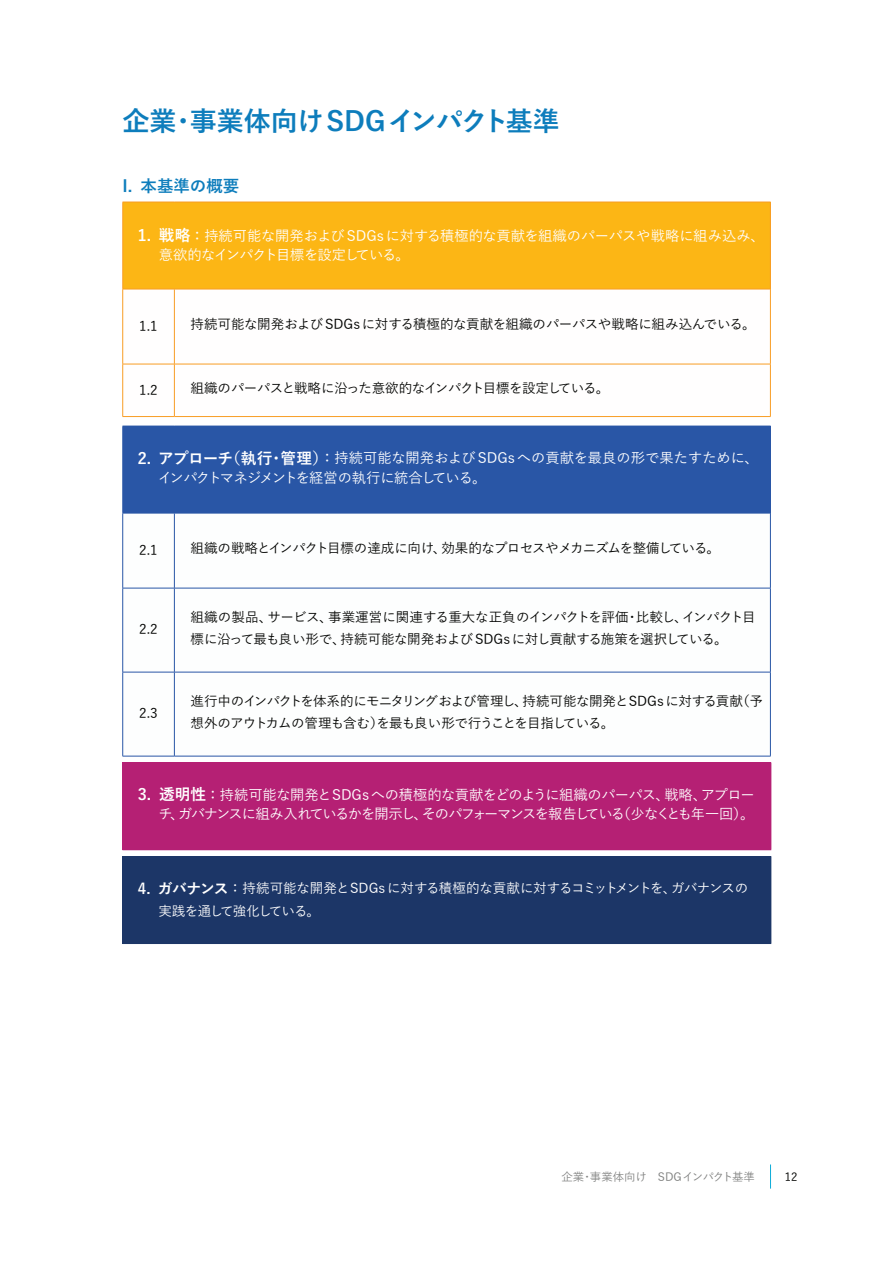
<style>
.page{position:relative;width:893px;height:1263px;background:#fff}
.page>*{position:absolute;margin:0;border:0;box-sizing:border-box;transform-origin:0 0}
.t1{font:700 27px "Yu Go Pr 6 N";color:#0d7dbc}
.t2{font:700 16.5px "Yu Go Pr 6 N";color:#0d7dbc}
.t3{font:500 14.25px/19.5px "Yu Go";letter-spacing:-.065em;color:#fff;text-align:right}
.t4{font:500 14.25px/19.5px "Yu Go";letter-spacing:-.005em;color:#fff}
.t5{font:500 14.25px/19.5px "Yu Go";letter-spacing:-.03em;color:#fff}
.t6{font:500 13.5px/22.5px "Yu Go";letter-spacing:-.03em;color:#040503}
.t7{font:500 13.5px/22.5px "Yu Go";letter-spacing:-.05em;color:#040503}
.t8{font:500 13.5px/22.5px "Yu Go";letter-spacing:-.035em;color:#fff}
.t9{font:500 13.5px "Yu Go";letter-spacing:-.005em;color:#040503}
.t10{font:500 11.4px "Yu Go";color:#808180}
.t11{font:500 11.4px "Yu Go";color:#040503}
.s1{font-family:"Yu Go Pr 6 N";font-weight:700;font-size:15.6px}
.s2{font-family:"Yu Go Pr 6 N";font-weight:700;font-size:14.85px}
</style>
<div class="page">
<svg style="left:770px;top:1164px;width:1px;height:24px"></svg>
<div style="left:123px;top:202px;width:647px;height:87px;background:#fcb615"></div>
<svg style="left:123px;top:290px;width:647px;height:126px"></svg>
<hr style="left:122px;top:202px;width:52px;height:1px;background:#f89d25">
<hr style="left:122px;top:202px;width:1px;height:87px;background:#f89d25">
<hr style="left:174px;top:202px;width:597px;height:1px;background:#f89d25">
<hr style="left:770px;top:202px;width:1px;height:87px;background:#f89d25">
<hr style="left:122px;top:289px;width:52px;height:1px;background:#f89d25">
<hr style="left:122px;top:289px;width:1px;height:75px;background:#f89d25">
<hr style="left:174px;top:289px;width:597px;height:1px;background:#f89d25">
<hr style="left:174px;top:289px;width:1px;height:75px;background:#f89d25">
<hr style="left:770px;top:289px;width:1px;height:75px;background:#f89d25">
<hr style="left:122px;top:364px;width:52px;height:1px;background:#f89d25">
<hr style="left:122px;top:364px;width:1px;height:52px;background:#f89d25">
<hr style="left:174px;top:364px;width:597px;height:1px;background:#f89d25">
<hr style="left:174px;top:364px;width:1px;height:52px;background:#f89d25">
<hr style="left:770px;top:364px;width:1px;height:52px;background:#f89d25">
<hr style="left:122px;top:416px;width:52px;height:1px;background:#f89d25">
<hr style="left:174px;top:416px;width:597px;height:1px;background:#f89d25">
<div style="left:123px;top:426px;width:647px;height:87px;background:#2956a6"></div>
<svg style="left:123px;top:514px;width:647px;height:242px"></svg>
<hr style="left:122px;top:426px;width:1px;height:87px;background:#2956a6">
<hr style="left:770px;top:426px;width:1px;height:87px;background:#2956a6">
<hr style="left:122px;top:513px;width:52px;height:1px;background:#2956a6">
<hr style="left:122px;top:513px;width:1px;height:75px;background:#2956a6">
<hr style="left:174px;top:513px;width:597px;height:1px;background:#2956a6">
<hr style="left:174px;top:513px;width:1px;height:75px;background:#2956a6">
<hr style="left:770px;top:513px;width:1px;height:75px;background:#2956a6">
<hr style="left:122px;top:588px;width:52px;height:1px;background:#2956a6">
<hr style="left:122px;top:588px;width:1px;height:84px;background:#2956a6">
<hr style="left:174px;top:588px;width:597px;height:1px;background:#2956a6">
<hr style="left:174px;top:588px;width:1px;height:84px;background:#2956a6">
<hr style="left:770px;top:588px;width:1px;height:84px;background:#2956a6">
<hr style="left:122px;top:672px;width:52px;height:1px;background:#2956a6">
<hr style="left:122px;top:672px;width:1px;height:84px;background:#2956a6">
<hr style="left:174px;top:672px;width:597px;height:1px;background:#2956a6">
<hr style="left:174px;top:672px;width:1px;height:84px;background:#2956a6">
<hr style="left:770px;top:672px;width:1px;height:84px;background:#2956a6">
<hr style="left:122px;top:756px;width:52px;height:1px;background:#2956a6">
<hr style="left:174px;top:756px;width:597px;height:1px;background:#2956a6">
<div style="left:123px;top:763px;width:648px;height:87px;background:#b52074"></div>
<hr style="left:122px;top:762px;width:649px;height:1px;background:#b52074">
<hr style="left:122px;top:763px;width:1px;height:86px;background:#b52074">
<hr style="left:122px;top:849px;width:649px;height:1px;background:#b52074">
<div style="left:123px;top:856px;width:648px;height:87px;background:#1c3667"></div>
<hr style="left:122px;top:856px;width:649px;height:1px;background:#1c3667">
<hr style="left:122px;top:857px;width:1px;height:86px;background:#1c3667">
<hr style="left:122px;top:943px;width:649px;height:1px;background:#1c3667">
<h1 class="t1" style="left:122px;top:106px;width:439px">企業・事業体向けSDGインパクト基準</h1>
<p class="t2" style="left:122px;top:176px;width:118px">I. 本基準の概要</p>
<p class="t5" style="left:159px;top:224px;width:607px;text-indent:-21px"><span class="s1">1. 戦略</span>：持続可能な開発およびSDGsに対する積極的な貢献を組織のパーパスや戦略に組み込み、意欲的なインパクト目標を設定している。</p>
<p class="t6" style="left:139px;top:313px;width:20px">1.1</p>
<p class="t9" style="left:191px;top:312px;width:567px">持続可能な開発およびSDGsに対する積極的な貢献を組織のパーパスや戦略に組み込んでいる。</p>
<p class="t6" style="left:139px;top:377px;width:20px">1.2</p>
<p class="t6" style="left:191px;top:375px;width:420px">組織のパーパスと戦略に沿った意欲的なインパクト目標を設定している。</p>
<p class="t4" style="left:158px;top:446px;width:603px;text-indent:-20px"><span class="s1">2. アプローチ（執行・管理）</span>：持続可能な開発および SDGsへの貢献を最良の形で果たすために、インパクトマネジメントを経営の執行に統合している。</p>
<p class="t6" style="left:139px;top:537px;width:20px">2.1</p>
<p class="t6" style="left:191px;top:535px;width:531px">組織の戦略とインパクト目標の達成に向け、効果的なプロセスやメカニズムを整備している。</p>
<p class="t6" style="left:139px;top:616px;width:20px">2.2</p>
<p class="t6" style="left:139px;top:700px;width:20px">2.3</p>
<p class="t6" style="left:191px;top:604px;width:566px">組織の製品、サービス、事業運営に関連する重大な正負のインパクトを評価・比較し、インパクト目標に沿って最も良い形で、持続可能な開発および SDGsに対し貢献する施策を選択している。</p>
<p class="t7" style="left:191px;top:688px;width:574px">進行中のインパクトを体系的にモニタリングおよび管理し、持続可能な開発とSDGsに対する貢献（予想外のアウトカムの管理も含む）を最も良い形で行うことを目指している。</p>
<p class="t3" style="left:138px;top:783px;width:618px"><span class="s1">3. 透明性</span>：持続可能な開発とSDGsへの積極的な貢献をどのように組織のパーパス、戦略、アプローチ、ガバナンスに組み入れているかを開示し、そのパフォーマンスを報告している（少なくとも年一回）。</p>
<p class="t8" style="left:158px;top:875px;width:592px;text-indent:-20px"><span class="s2">4. ガバナンス</span>：持続可能な開発とSDGsに対する積極的な貢献に対するコミットメントを、ガバナンスの実践を通して強化している。</p>
<p class="t10" style="left:561px;top:1166px;width:195px">企業・事業体向け　SDGインパクト基準</p>
<p class="t11" style="left:785px;top:1166px;width:14px">12</p>
</div>
